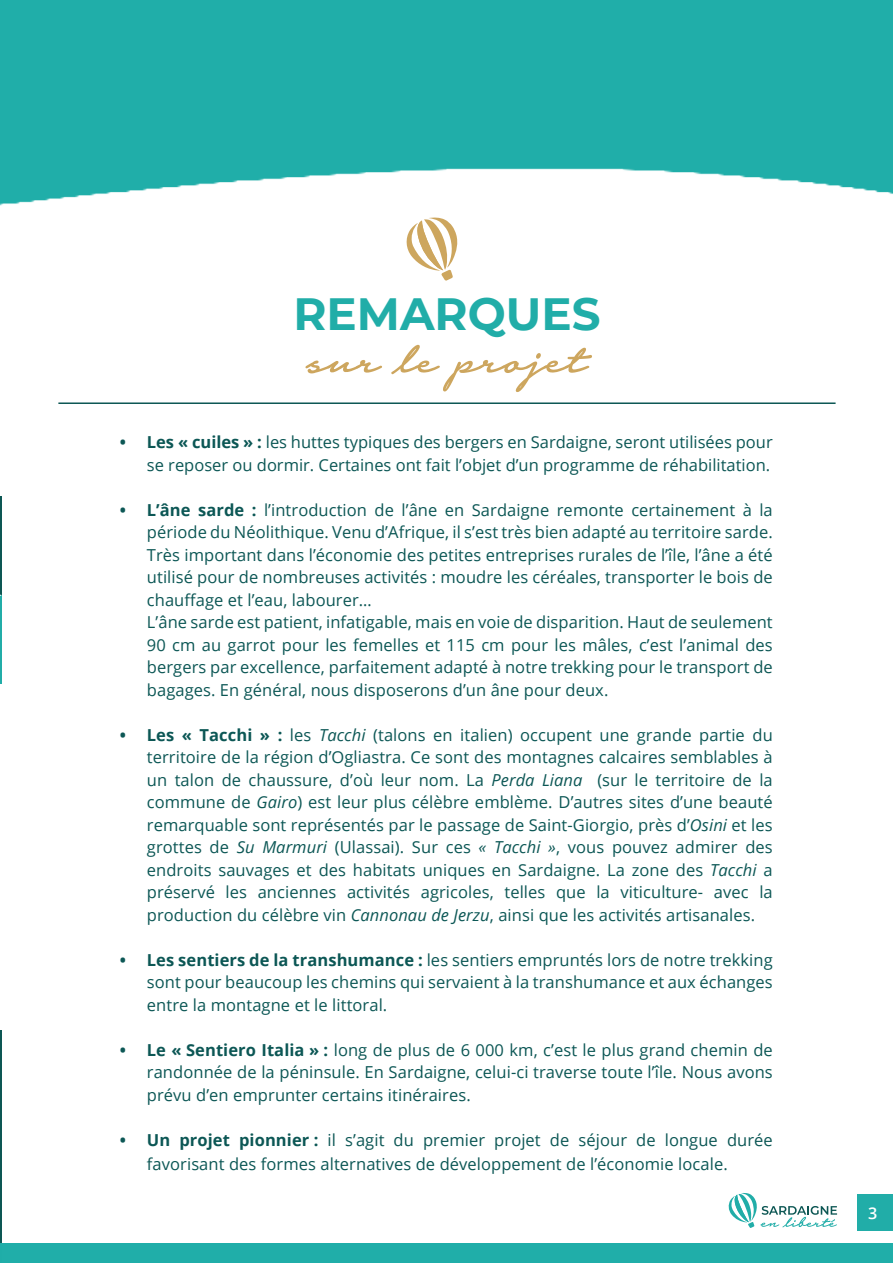
<style>
.page{position:relative;width:893px;height:1263px;background:#fff}
.page>*{position:absolute;margin:0;border:0;box-sizing:border-box;transform-origin:0 0}
.t1{font:500 59.55px "Notera 2 PERSONALUSEONLY";color:#cda65e}
.t2{font:700 45.15px "Montserrat";color:#21ada8}
.t3{font:16.5px/22.5px "Open Sans";letter-spacing:.005em;color:#0c5755;text-align:justify}
.t4{font:600 16.2px "Open Sans";color:#fff}
.s1{font-weight:700}
.s2{font-style:italic}
</style>
<div class="page">
<div style="left:857px;top:1194px;width:36px;height:37px;background:#21ada8"></div>
<svg style="left:728px;top:1193px;width:109px;height:35px"></svg>
<hr style="left:0;top:496px;width:1px;height:99px;background:#0d5754">
<hr style="left:0;top:595px;width:1px;height:89px;background:#21ada8">
<hr style="left:0;top:1030px;width:1px;height:233px;background:#0d5754">
<img style="left:0;top:0;width:893px;height:206px">
<svg style="left:406px;top:217px;width:52px;height:64px"></svg>
<hr style="left:58px;top:402px;width:778px;height:2px;background:#0d5754">
<div style="left:0;top:1244px;width:893px;height:19px;background:#20aea9"></div>
<h2 class="t2" style="left:293px;top:281px;width:309px">REMARQUES</h2>
<h1 class="t1" style="left:307px;top:320px;width:282px">sur le projet</h1>
<p class="t3" style="left:120px;top:430px;width:654px;text-align:right"><span class="s1">• Les « cuiles » :</span> les huttes typiques des bergers en Sardaigne, seront utilisées pour se reposer ou dormir. Certaines ont fait l’objet d’un programme de réhabilitation.</p>
<p class="t3" style="left:147px;top:498px;width:627px;text-align:left;text-indent:-27px"><span class="s1">• L’âne sarde :</span> l’introduction de l’âne en Sardaigne remonte certainement à la période du Néolithique. Venu d’Afrique, il s’est très bien adapté au territoire sarde.<br>Très important dans l’économie des petites entreprises rurales de l’île, l’âne a été utilisé pour de nombreuses activités : moudre les céréales, transporter le bois de chauffage et l’eau, labourer…<br>L’âne sarde est patient, infatigable, mais en voie de disparition. Haut de seulement 90 cm au garrot pour les femelles et 115 cm pour les mâles, c’est l’animal des bergers par excellence, parfaitement adapté à notre trekking pour le transport de bagages. En général, nous disposerons d’un âne pour deux.</p>
<p class="t3" style="left:147px;top:723px;width:627px;text-indent:-27px"><span class="s1">• Les « Tacchi » :</span> les <span class="s2">Tacchi</span> (talons en italien) occupent une grande partie du territoire de la région d’Ogliastra. Ce sont des montagnes calcaires semblables à un talon de chaussure, d’où leur nom. La <span class="s2">Perda Liana</span> (sur le territoire de la commune de <span class="s2">Gairo</span>) est leur plus célèbre emblème. D’autres sites d’une beauté remarquable sont représentés par le passage de Saint-Giorgio, près d’<span class="s2">Osini</span> et les grottes de <span class="s2">Su Marmuri</span> (Ulassai). Sur ces <span class="s2">« Tacchi »</span>, vous pouvez admirer des endroits sauvages et des habitats uniques en Sardaigne. La zone des <span class="s2">Tacchi</span> a préservé les anciennes activités agricoles, telles que la viticulture- avec la production du célèbre vin <span class="s2">Cannonau de Jerzu</span>, ainsi que les activités artisanales.</p>
<p class="t3" style="left:147px;top:948px;width:627px;text-indent:-27px"><span class="s1">• Les sentiers de la transhumance :</span> les sentiers empruntés lors de notre trekking sont pour beaucoup les chemins qui servaient à la transhumance et aux échanges entre la montagne et le littoral.</p>
<p class="t3" style="left:147px;top:1038px;width:627px;text-indent:-27px"><span class="s1">• Le « Sentiero Italia » :</span> long de plus de 6 000 km, c’est le plus grand chemin de randonnée de la péninsule. En Sardaigne, celui-ci traverse toute l’île. Nous avons prévu d’en emprunter certains itinéraires.</p>
<p class="t3" style="left:147px;top:1127px;width:627px;line-height:24px;text-indent:-27px"><span class="s1">• Un projet pionnier :</span> il s’agit du premier projet de séjour de longue durée favorisant des formes alternatives de développement de l’économie locale.</p>
<p class="t4" style="left:868px;top:1201px;width:11px">3</p>
</div>
